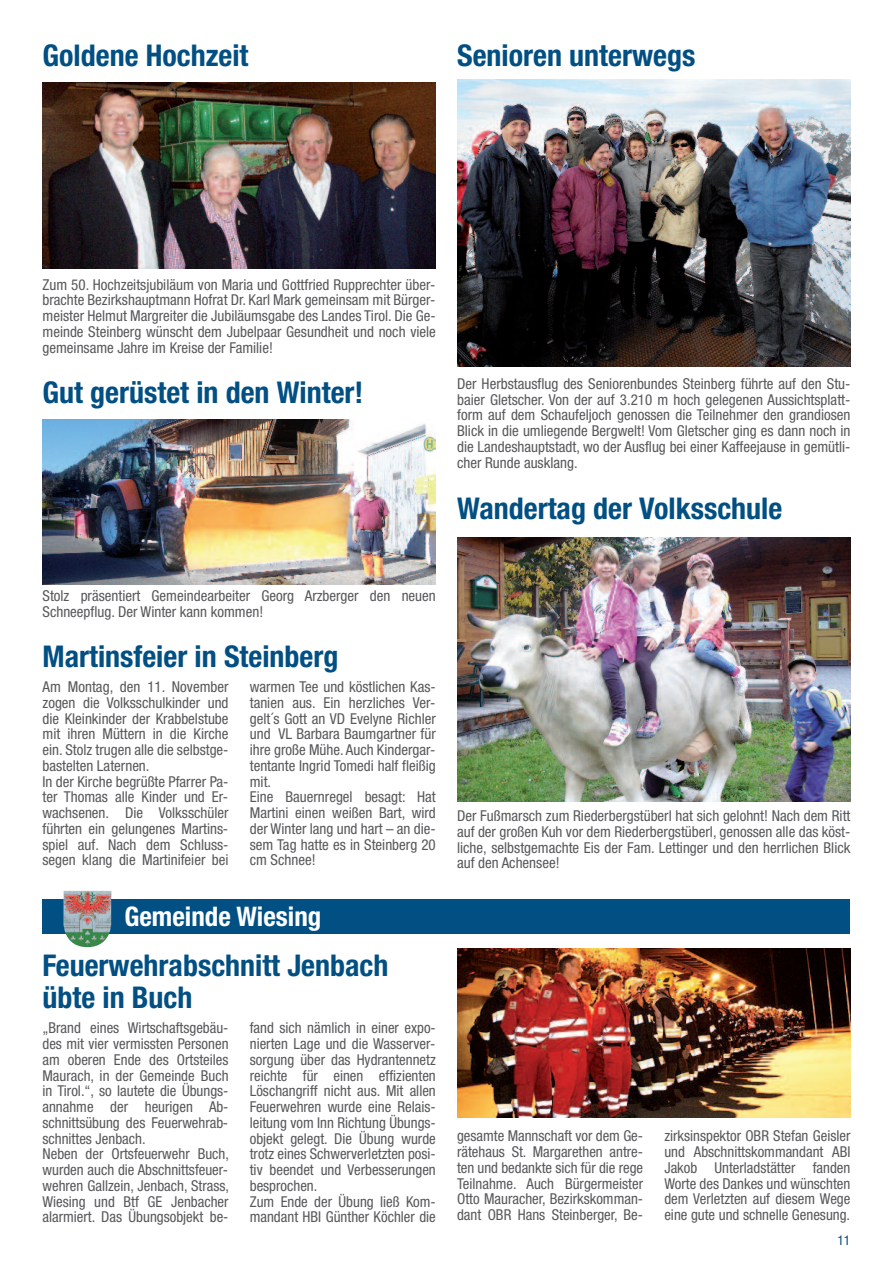
<style>
.page{position:relative;width:893px;height:1263px;background:#fff}
.page>*{position:absolute;margin:0;border:0;box-sizing:border-box;transform-origin:0 0}
.t1{font:700 condensed 30px/31.5px "Helvetica Neue";color:#014f83}
.t2{font:700 condensed 27px "Helvetica Neue";color:#fff}
.t3{font:condensed 15px/15.8px "Helvetica Neue";color:#57585a;text-align:justify}
.t4{font:condensed 13.5px "Helvetica Neue";color:#014f83}
</style>
<div class="page">
<div style="left:43px;top:900px;width:807px;height:34px;background:#014f83"></div>
<img style="left:78px;top:891px;width:33px;height:56px">
<img style="left:43px;top:83px;width:393px;height:186px">
<img style="left:43px;top:419px;width:393px;height:165px">
<img style="left:457px;top:80px;width:393px;height:286px">
<img style="left:457px;top:537px;width:393px;height:265px">
<img style="left:457px;top:949px;width:393px;height:169px">
<h1 class="t1" style="left:43px;top:42px;width:207px">Goldene Hochzeit</h1>
<h1 class="t1" style="left:457px;top:42px;width:240px">Senioren unterwegs</h1>
<p class="t3" style="left:43px;top:278px;width:395px">Zum 50. Hochzeitsjubiläum von Maria und Gottfried Rupprechter über&shy;brachte Bezirkshauptmann Hofrat Dr. Karl Mark gemeinsam mit Bürger&shy;meister Helmut Margreiter die Jubiläumsgabe des Landes Tirol. Die Ge&shy;meinde Steinberg wünscht dem Jubelpaar Gesundheit und noch viele gemeinsame Jahre im Kreise der Familie!</p>
<h1 class="t1" style="left:43px;top:379px;width:322px">Gut gerüstet in den Winter!</h1>
<p class="t3" style="left:457px;top:377px;width:395px">Der Herbstausflug des Seniorenbundes Steinberg führte auf den Stu&shy;baier Gletscher. Von der auf 3.210 m hoch gelegenen Aussichtsplatt&shy;form auf dem Schaufeljoch genossen die Teilnehmer den grandiosen Blick in die umliegende Bergwelt! Vom Gletscher ging es dann noch in die Landeshauptstadt, wo der Ausflug bei einer Kaffeejause in gemütli&shy;cher Runde ausklang.</p>
<h1 class="t1" style="left:457px;top:495px;width:327px">Wandertag der Volksschule</h1>
<p class="t3" style="left:43px;top:589px;width:395px">Stolz präsentiert Gemeindearbeiter Georg Arzberger den neuen<br>Schneepflug. Der Winter kann kommen!</p>
<h1 class="t1" style="left:43px;top:643px;width:297px">Martinsfeier in Steinberg</h1>
<p class="t3" style="left:43px;top:680px;width:188px;text-align:left">Am Montag, den 11. November zogen die Volksschulkinder und die Kleinkinder der Krabbelstube mit ihren Müttern in die Kirche ein. Stolz trugen alle die selbstge&shy;bastelten Laternen.<br>In der Kirche begrüßte Pfarrer Pa&shy;ter Thomas alle Kinder und Er&shy;wachsenen. Die Volksschüler führten ein gelungenes Martins&shy;spiel auf. Nach dem Schluss&shy;segen klang die Martinifeier bei</p>
<p class="t3" style="left:250px;top:680px;width:188px;text-align:left">warmen Tee und köstlichen Kas&shy;tanien aus. Ein herzliches Ver&shy;gelt´s Gott an VD Evelyne Richler und VL Barbara Baumgartner für ihre große Mühe. Auch Kindergar&shy;tentante Ingrid Tomedi half fleißig mit.<br>Eine Bauernregel besagt: Hat<br>Martini einen weißen Bart, wird der Winter lang und hart – an die&shy;sem Tag hatte es in Steinberg 20 cm Schnee!</p>
<h2 class="t2" style="left:124px;top:900px;width:198px">Gemeinde Wiesing</h2>
<h1 class="t1" style="left:43px;top:952px;width:347px">Feuerwehrabschnitt Jenbach übte in Buch</h1>
<p class="t3" style="left:42px;top:1021px;width:188px;text-align:left">„Brand eines Wirtschaftsgebäu&shy;des mit vier vermissten Personen am oberen Ende des Ortsteiles<br>Maurach, in der Gemeinde Buch in Tirol.“, so lautete die Übungs&shy;annahme der heurigen Ab&shy;schnittsübung des Feuerwehrab&shy;schnittes Jenbach.<br>Neben der Ortsfeuerwehr Buch, wurden auch die Abschnittsfeuer&shy;wehren Gallzein, Jenbach, Strass,<br>Wiesing und Btf GE Jenbacher alarmiert. Das Übungsobjekt be-</p>
<p class="t3" style="left:250px;top:1021px;width:188px;text-align:left">fand sich nämlich in einer expo&shy;nierten Lage und die Wasserver&shy;sorgung über das Hydrantennetz reichte für einen effizienten<br>Löschangriff nicht aus. Mit allen<br>Feuerwehren wurde eine Relais&shy;leitung vom Inn Richtung Übungs&shy;objekt gelegt. Die Übung wurde trotz eines Schwerverletzten posi&shy;tiv beendet und Verbesserungen besprochen.<br>Zum Ende der Übung ließ Kom&shy;mandant HBI Günther Köchler die</p>
<p class="t3" style="left:457px;top:809px;width:395px">Der Fußmarsch zum Riederbergstüberl hat sich gelohnt! Nach dem Ritt auf der großen Kuh vor dem Riederbergstüberl, genossen alle das köst&shy;liche, selbstgemachte Eis der Fam. Lettinger und den herrlichen Blick auf den Achensee!</p>
<p class="t3" style="left:457px;top:1129px;width:188px">gesamte Mannschaft vor dem Ge&shy;rätehaus St. Margarethen antre&shy;ten und bedankte sich für die rege Teilnahme. Auch Bürgermeister Otto Mauracher, Bezirkskomman&shy;dant OBR Hans Steinberger, Be-</p>
<p class="t3" style="left:664px;top:1129px;width:188px">zirksinspektor OBR Stefan Geisler und Abschnittskommandant ABI Jakob Unterladstätter fanden Worte des Dankes und wünschten dem Verletzten auf diesem Wege eine gute und schnelle Genesung.</p>
<p class="t4" style="left:837px;top:1236px;width:14px">11</p>
</div>
